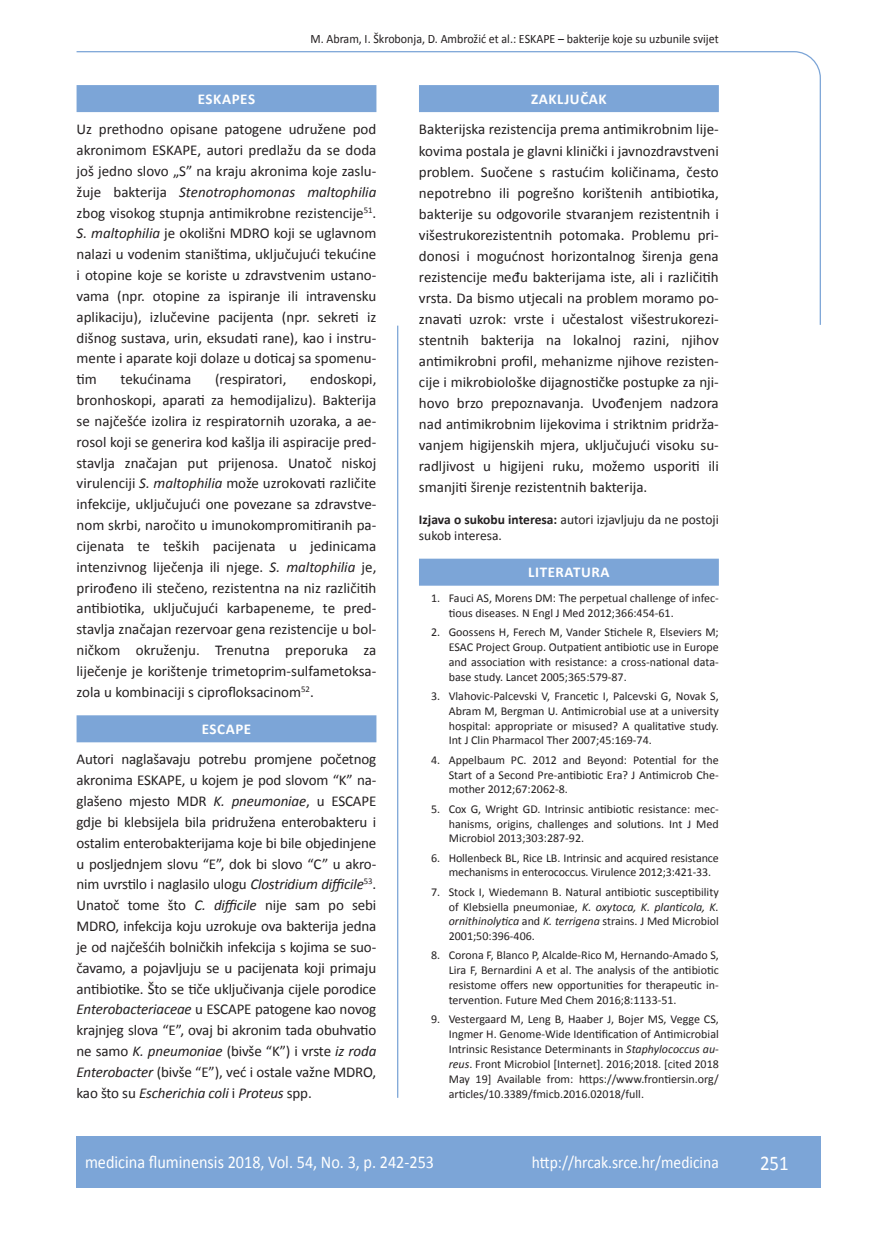
<style>
.page{position:relative;width:872px;height:1234px;background:#fff}
.page>*{position:absolute;margin:0;border:0;box-sizing:border-box;transform-origin:0 0}
.t1{font:21px "Calibri";color:#fff;scale:.9 1}
.t2{font:18px "Calibri";color:#fff;scale:.9 1}
.t3{font:17.25px "Calibri";color:#fff;scale:.9 1}
.t4{font:15px/20.9px "Calibri";color:#231f20;text-align:justify}
.t5{font:700 15px "Calibri";letter-spacing:.04em;color:#fff}
.t6{font:13.5px/16.5px "Calibri";color:#231f20}
.t7{font:12.75px "Calibri";color:#231f20;scale:.94 1}
.t8{font:12px/14.9px "Calibri";color:#231f20;text-align:justify}
.s1{font-style:italic}
.s2{font-weight:700}
</style>
<div class="page">
<svg style="left:76px;top:51px;width:745px;height:275px"></svg>
<hr style="left:397px;top:325px;width:1px;height:772px;background:#7ca5d7">
<div style="left:77px;top:1135px;width:744px;height:51px;background:#7ca5d7"></div>
<div style="left:77px;top:85px;width:299px;height:27px;background:#7ca5d7"></div>
<div style="left:77px;top:715px;width:299px;height:27px;background:#7ca5d7"></div>
<div style="left:419px;top:85px;width:300px;height:27px;background:#7ca5d7"></div>
<div style="left:419px;top:558px;width:300px;height:27px;background:#7ca5d7"></div>
<p class="t7" style="left:310px;top:29px;width:436px">M. Abram, I. Škrobonja, D. Ambrožić et al.: ESKAPE – bakterije koje su uzbunile svijet</p>
<p class="t5" style="left:198px;top:88px;width:59px">ESKAPES</p>
<p class="t4" style="left:77px;top:118px;width:301px">Uz prethodno opisane patogene udružene pod akronimom ESKAPE, autori predlažu da se doda još jedno slovo „S” na kraju akronima koje zaslu&shy;žuje bakterija <span class="s1">Stenotrophomonas maltophilia </span>zbog visokog stupnja antimikrobne rezistencije<sup>51</sup>.<br><span class="s1">S. maltophilia</span> je okolišni MDRO koji se uglavnom nalazi u vodenim staništima, uključujući tekućine i otopine koje se koriste u zdravstvenim ustano&shy;vama (npr. otopine za ispiranje ili intravensku aplikaciju), izlučevine pacijenta (npr. sekreti iz dišnog sustava, urin, eksudati rane), kao i instru&shy;mente i aparate koji dolaze u doticaj sa spomenu&shy;tim</p>
<p class="t4" style="left:120px;top:368px;width:72px">tekućinama</p>
<p class="t4" style="left:215px;top:368px;width:73px">(respiratori,</p>
<p class="t4" style="left:77px;top:368px;width:301px;text-indent:233px">endoskopi, bronhoskopi, aparati za hemodijalizu). Bakterija se najčešće izolira iz respiratornih uzoraka, a ae&shy;rosol koji se generira kod kašlja ili aspiracije pred&shy;stavlja značajan put prijenosa. Unatoč niskoj virulenciji <span class="s1">S. maltophilia</span> može uzrokovati različite infekcije, uključujući one povezane sa zdravstve&shy;nom skrbi, naročito u imunokompromitiranih pa&shy;cijenata te teških pacijenata u jedinicama intenzivnog liječenja ili njege. <span class="s1">S. maltophilia</span> je, prirođeno ili stečeno, rezistentna na niz različitih antibiotika, uključujući karbapeneme, te pred&shy;stavlja značajan rezervoar gena rezistencije u bol&shy;ničkom okruženju. Trenutna preporuka za liječenje je korištenje trimetoprim-sulfametoksa&shy;zola u kombinaciji s ciprofloksacinom<sup>52</sup>.</p>
<p class="t5" style="left:202px;top:718px;width:51px">ESCAPE</p>
<p class="t4" style="left:77px;top:748px;width:301px">Autori naglašavaju potrebu promjene početnog akronima ESKAPE, u kojem je pod slovom “K” na&shy;glašeno mjesto MDR <span class="s1">K. pneumoniae</span>, u ESCAPE gdje bi klebsijela bila pridružena enterobakteru i ostalim enterobakterijama koje bi bile objedinjene u posljednjem slovu “E”, dok bi slovo “C” u akro&shy;nim uvrstilo i naglasilo ulogu <span class="s1">Clostridium difficile</span><sup>53</sup>.<br>Unatoč tome što <span class="s1">C. difficile</span> nije sam po sebi MDRO, infekcija koju uzrokuje ova bakterija jedna je od najčešćih bolničkih infekcija s kojima se suo&shy;čavamo, a pojavljuju se u pacijenata koji primaju antibiotike. Što se tiče uključivanja cijele porodice <span class="s1">Enterobacteriaceae</span> u ESCAPE patogene kao novog krajnjeg slova “E”, ovaj bi akronim tada obuhvatio ne samo <span class="s1">K. pneumoniae</span> (bivše “K”) i vrste <span class="s1">iz roda Enterobacter</span> (bivše “E”), već i ostale važne MDRO, kao što su <span class="s1">Escherichia coli</span> i <span class="s1">Proteus</span> spp.</p>
<p class="t5" style="left:531px;top:88px;width:77px">ZAKLJUČAK</p>
<p class="t4" style="left:419px;top:118px;width:301px">Bakterijska rezistencija prema antimikrobnim lije&shy;kovima postala je glavni klinički i javnozdravstveni problem. Suočene s rastućim količinama, često nepotrebno ili pogrešno korištenih antibiotika, bakterije su odgovorile stvaranjem rezistentnih i višestrukorezistentnih potomaka. Problemu pri&shy;donosi i mogućnost horizontalnog širenja gena rezistencije među bakterijama iste, ali i različitih vrsta. Da bismo utjecali na problem moramo po&shy;znavati uzrok: vrste i učestalost višestrukorezi&shy;stentnih bakterija na lokalnoj razini, njihov antimikrobni profil, mehanizme njihove rezisten&shy;cije i mikrobiološke dijagnostičke postupke za nji&shy;hovo brzo prepoznavanja. Uvođenjem nadzora nad antimikrobnim lijekovima i striktnim pridrža&shy;vanjem higijenskih mjera, uključujući visoku su&shy;radljivost u higijeni ruku, možemo usporiti ili smanjiti širenje rezistentnih bakterija.</p>
<p class="t6" style="left:419px;top:510px;width:301px"><span class="s2">Izjava o sukobu interesa:</span> autori izjavljuju da ne postoji sukob interesa.</p>
<p class="t5" style="left:528px;top:561px;width:17px">Literatura</p>
<p class="t8" style="left:449px;top:590px;width:271px;text-indent:-18px">1. Fauci AS, Morens DM: The perpetual challenge of infec&shy;tious diseases. N Engl J Med 2012;366:454-61.</p>
<p class="t8" style="left:449px;top:624px;width:272px;text-indent:-18px">2. Goossens H, Ferech M, Vander Stichele R, Elseviers M; ESAC Project Group. Outpatient antibiotic use in Europe and association with resistance: a cross-national data&shy;base study. Lancet 2005;365:579-87.</p>
<p class="t8" style="left:449px;top:688px;width:271px;text-indent:-18px">3. Vlahovic-Palcevski V, Francetic I, Palcevski G, Novak S, Abram M, Bergman U. Antimicrobial use at a university hospital: appropriate or misused? A qualitative study.<br>Int J Clin Pharmacol Ther 2007;45:169-74.</p>
<p class="t8" style="left:449px;top:751px;width:272px;text-indent:-18px">4. Appelbaum PC. 2012 and Beyond: Potential for the Start of a Second Pre-antibiotic Era? J Antimicrob Che&shy;mother 2012;67:2062-8.</p>
<p class="t8" style="left:449px;top:800px;width:271px;text-indent:-18px">5. Cox G, Wright GD. Intrinsic antibiotic resistance: mec&shy;hanisms, origins, challenges and solutions. Int J Med Microbiol 2013;303:287-92.</p>
<p class="t8" style="left:449px;top:849px;width:271px;text-indent:-18px">6. Hollenbeck BL, Rice LB. Intrinsic and acquired resistance mechanisms in enterococcus. Virulence 2012;3:421-33.</p>
<p class="t8" style="left:449px;top:883px;width:272px;text-indent:-18px">7. Stock I, Wiedemann B. Natural antibiotic susceptibility of Klebsiella pneumoniae, <span class="s1">K. oxytoca, K. planticola, K. ornithinolytica</span> and <span class="s1">K. terrigena</span> strains. J Med Microbiol 2001;50:396-406.</p>
<p class="t8" style="left:449px;top:947px;width:272px;text-indent:-18px">8. Corona F, Blanco P, Alcalde-Rico M, Hernando-Amado S, Lira F, Bernardini A et al. The analysis of the antibiotic resistome offers new opportunities for therapeutic in&shy;tervention. Future Med Chem 2016;8:1133-51.</p>
<p class="t8" style="left:449px;top:1011px;width:272px;text-indent:-18px">9. Vestergaard M, Leng B, Haaber J, Bojer MS, Vegge CS, Ingmer H. Genome-Wide Identification of Antimicrobial Intrinsic Resistance Determinants in <span class="s1">Staphylococcus au&shy;reus</span>. Front Microbiol [Internet]. 2016;2018. [cited 2018<br>May 19] Available from: https://www.frontiersin.org/ articles/10.3389/fmicb.2016.02018/full.</p>
<p class="t2" style="left:85px;top:1149px;width:389px">medicina fluminensis 2018, Vol. 54, No. 3, p. 242-253</p>
<p class="t3" style="left:532px;top:1150px;width:209px">http://hrcak.srce.hr/medicina</p>
<h1 class="t1" style="left:760px;top:1147px;width:33px">251</h1>
</div>
